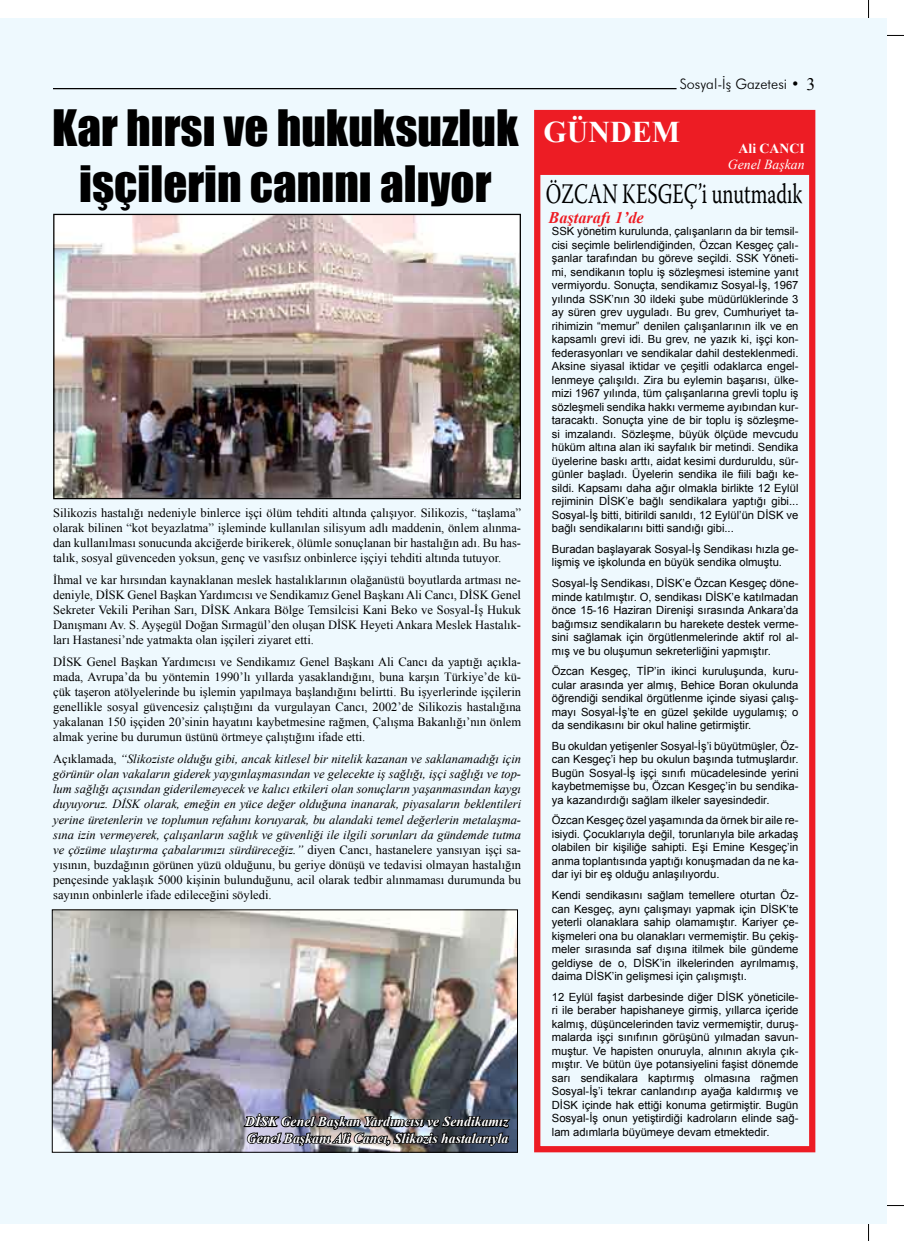
<style>
.page{position:relative;width:904px;height:1241px;background:#fff}
.page>*{position:absolute;margin:0;border:0;box-sizing:border-box;transform-origin:0 0}
.t1{font:46.12px/55.2px "Impact";color:#000;text-align:center}
.t2{font:700 30px "Times New Roman";color:#fff}
.t3{font:28.25px "Warnock Pro";color:#000;scale:.7 1}
.t4{font:italic 700 16.25px "Times New Roman";color:#ed1c24}
.t5{font:300 14.38px "Futura BT";color:#000}
.t6{font:italic 700 13.75px/16.5px "Times New Roman";color:#fff}
.t7{font:italic 13.75px "Times New Roman";color:#fff}
.t8{font:700 13.75px "Times New Roman";color:#fff}
.t9{font:12.5px/15px "Times New Roman";color:#000;text-align:justify}
.t10{font:italic 12.5px/15px "Times New Roman";color:#000;text-align:justify}
.t11{font:11.25px/13.5px "Arial";color:#000;text-align:justify}
.s1{font-style:normal}
.s2{font-family:"Times New Roman";font-weight:400;font-size:17.5px}
</style>
<div class="page">
<hr style="left:868px;top:1205px;width:1px;height:35px;background:#000">
<hr style="left:868px;top:1205px;width:36px;height:1px;background:#000">
<hr style="left:868px;top:0;width:1px;height:35px;background:#000">
<hr style="left:868px;top:35px;width:36px;height:1px;background:#000">
<div style="left:0;top:18px;width:886px;height:1204px;background:#eef9fe"></div>
<hr style="left:53px;top:88px;width:623px;height:1px;background:#000">
<div style="left:536px;top:111px;width:275px;height:64px;background:#ed1c24;border:1px solid #ed1c24"></div>
<div style="left:534px;top:110px;width:281px;height:1042px;border:6px solid #ed1c24"></div>
<img style="left:55px;top:216px;width:464px;height:281px">
<div style="left:53px;top:214px;width:468px;height:285px;border:1px solid #000"></div>
<img style="left:54px;top:911px;width:462px;height:239px">
<div style="left:52px;top:909px;width:466px;height:243px;border:1px solid #000"></div>
<img style="left:242px;top:1058px;width:270px;height:95px">
<h1 class="t1" style="left:52px;top:99px;width:468px">Kar hırsı ve hukuksuzluk işçilerin canını alıyor</h1>
<p class="t9" style="left:53px;top:505px;width:469px">Silikozis hastalığı nedeniyle binlerce işçi ölüm tehditi altında çalışıyor. Silikozis, “taşlama” olarak bilinen “kot beyazlatma” işleminde kullanılan silisyum adlı maddenin, önlem alınma&shy;dan kullanılması sonucunda akciğerde birikerek, ölümle sonuçlanan bir hastalığın adı. Bu has&shy;talık, sosyal güvenceden yoksun, genç ve vasıfsız onbinlerce işçiyi tehditi altında tutuyor.</p>
<p class="t9" style="left:53px;top:572px;width:469px">İhmal ve kar hırsından kaynaklanan meslek hastalıklarının olağanüstü boyutlarda artması ne&shy;deniyle, DİSK Genel Başkan Yardımcısı ve Sendikamız Genel Başkanı Ali Cancı, DİSK Genel Sekreter Vekili Perihan Sarı, DİSK Ankara Bölge Temsilcisi Kani Beko ve Sosyal-İş Hukuk Danışmanı Av. S. Ayşegül Doğan Sırmagül’den oluşan DİSK Heyeti Ankara Meslek Hastalık&shy;ları Hastanesi’nde yatmakta olan işçileri ziyaret etti.</p>
<p class="t9" style="left:53px;top:654px;width:469px">DİSK Genel Başkan Yardımcısı ve Sendikamız Genel Başkanı Ali Cancı da yaptığı açıkla&shy;mada, Avrupa’da bu yöntemin 1990’lı yıllarda yasaklandığını, buna karşın Türkiye’de kü&shy;çük taşeron atölyelerinde bu işlemin yapılmaya başlandığını belirtti. Bu işyerlerinde işçilerin genellikle sosyal güvencesiz çalıştığını da vurgulayan Cancı, 2002’de Silikozis hastalığına yakalanan 150 işçiden 20’sinin hayatını kaybetmesine rağmen, Çalışma Bakanlığı’nın önlem almak yerine bu durumun üstünü örtmeye çalıştığını ifade etti.</p>
<p class="t10" style="left:53px;top:751px;width:469px"><span class="s1">Açıklamada,</span> “Slikoziste olduğu gibi, ancak kitlesel bir nitelik kazanan ve saklanamadığı için görünür olan vakaların giderek yaygınlaşmasından ve gelecekte iş sağlığı, işçi sağlığı ve top&shy;lum sağlığı açısından giderilemeyecek ve kalıcı etkileri olan sonuçların yaşanmasından kaygı duyuyoruz. DİSK olarak, emeğin en yüce değer olduğuna inanarak, piyasaların beklentileri yerine üretenlerin ve toplumun refahını koruyarak, bu alandaki temel değerlerin metalaşma&shy;sına izin vermeyerek, çalışanların sağlık ve güvenliği ile ilgili sorunları da gündemde tutma ve çözüme ulaştırma çabalarımızı sürdüreceğiz.” <span class="s1">diyen Cancı, hastanelere yansıyan işçi sa&shy;yısının, buzdağının görünen yüzü olduğunu, bu geriye dönüşü ve tedavisi olmayan hastalığın pençesinde yaklaşık 5000 kişinin bulunduğunu, acil olarak tedbir alınmaması durumunda bu sayının onbinlerle ifade edileceğini söyledi.</span></p>
<p class="t6" style="left:245px;top:1112px;width:265px">DİSK Genel Başkan Yardımcısı ve Sendikamız<br>Genel Başkanı Ali Cancı, Slikozis hastalarıyla</p>
<p class="t5" style="left:679px;top:76px;width:137px">Sosyal-İş Gazetesi • <span class="s2">3</span></p>
<h2 class="t2" style="left:543px;top:111px;width:138px">GÜNDEM</h2>
<p class="t8" style="left:738px;top:138px;width:68px">Ali CANCI</p>
<p class="t7" style="left:728px;top:155px;width:78px">Genel Başkan</p>
<h3 class="t3" style="left:546px;top:177px;width:368px">ÖZCAN KESGEÇ’i unutmadık</h3>
<h3 class="t4" style="left:548px;top:206px;width:97px">Baştarafı 1’de</h3>
<p class="t11" style="left:552px;top:224px;width:248px">SSK yönetim kurulunda, çalışanların da bir temsil&shy;cisi seçimle belirlendiğinden, Özcan Kesgeç çalı&shy;şanlar tarafından bu göreve seçildi. SSK Yöneti&shy;mi, sendikanın toplu iş sözleşmesi istemine yanıt vermiyordu. Sonuçta, sendikamız Sosyal-İş, 1967 yılında SSK’nın 30 ildeki şube müdürlüklerinde 3 ay süren grev uyguladı. Bu grev, Cumhuriyet ta&shy;rihimizin “memur” denilen çalışanlarının ilk ve en kapsamlı grevi idi. Bu grev, ne yazık ki, işçi kon&shy;federasyonları ve sendikalar dahil desteklenmedi.<br>Aksine siyasal iktidar ve çeşitli odaklarca engel&shy;lenmeye çalışıldı. Zira bu eylemin başarısı, ülke&shy;mizi 1967 yılında, tüm çalışanlarına grevli toplu iş sözleşmeli sendika hakkı vermeme ayıbından kur&shy;taracaktı. Sonuçta yine de bir toplu iş sözleşme&shy;si imzalandı. Sözleşme, büyük ölçüde mevcudu hüküm altına alan iki sayfalık bir metindi. Sendika üyelerine baskı arttı, aidat kesimi durduruldu, sür&shy;günler başladı. Üyelerin sendika ile fiili bağı ke&shy;sildi. Kapsamı daha ağır olmakla birlikte 12 Eylül rejiminin DİSK’e bağlı sendikalara yaptığı gibi...<br>Sosyal-İş bitti, bitirildi sanıldı, 12 Eylül’ün DİSK ve bağlı sendikalarını bitti sandığı gibi...</p>
<p class="t11" style="left:552px;top:542px;width:248px">Buradan başlayarak Sosyal-İş Sendikası hızla ge&shy;lişmiş ve işkolunda en büyük sendika olmuştu.</p>
<p class="t11" style="left:552px;top:576px;width:248px">Sosyal-İş Sendikası, DİSK’e Özcan Kesgeç döne&shy;minde katılmıştır. O, sendikası DİSK’e katılmadan önce 15-16 Haziran Direnişi sırasında Ankara’da bağımsız sendikaların bu harekete destek verme&shy;sini sağlamak için örgütlenmelerinde aktif rol al&shy;mış ve bu oluşumun sekreterliğini yapmıştır.</p>
<p class="t11" style="left:552px;top:664px;width:248px">Özcan Kesgeç, TİP’in ikinci kuruluşunda, kuru&shy;cular arasında yer almış, Behice Boran okulunda öğrendiği sendikal örgütlenme içinde siyasi çalış&shy;mayı Sosyal-İş’te en güzel şekilde uygulamış; o da sendikasını bir okul haline getirmiştir.</p>
<p class="t11" style="left:552px;top:739px;width:248px">Bu okuldan yetişenler Sosyal-İş’i büyütmüşler, Öz&shy;can Kesgeç’i hep bu okulun başında tutmuşlardır.<br>Bugün Sosyal-İş işçi sınıfı mücadelesinde yerini kaybetmemişse bu, Özcan Kesgeç’in bu sendika&shy;ya kazandırdığı sağlam ilkeler sayesindedir.</p>
<p class="t11" style="left:552px;top:813px;width:248px">Özcan Kesgeç özel yaşamında da örnek bir aile re&shy;isiydi. Çocuklarıyla değil, torunlarıyla bile arkadaş olabilen bir kişiliğe sahipti. Eşi Emine Kesgeç’in anma toplantısında yaptığı konuşmadan da ne ka&shy;dar iyi bir eş olduğu anlaşılıyordu.</p>
<p class="t11" style="left:552px;top:888px;width:248px">Kendi sendikasını sağlam temellere oturtan Öz&shy;can Kesgeç, aynı çalışmayı yapmak için DİSK’te yeterli olanaklara sahip olamamıştır. Kariyer çe&shy;kişmeleri ona bu olanakları vermemiştir. Bu çekiş&shy;meler sırasında saf dışına itilmek bile gündeme geldiyse de o, DİSK’in ilkelerinden ayrılmamış, daima DİSK’in gelişmesi için çalışmıştı.</p>
<p class="t11" style="left:552px;top:989px;width:248px">12 Eylül faşist darbesinde diğer DİSK yöneticile&shy;ri ile beraber hapishaneye girmiş, yıllarca içeride kalmış, düşüncelerinden taviz vermemiştir, duruş&shy;malarda işçi sınıfının görüşünü yılmadan savun&shy;muştur. Ve hapisten onuruyla, alnının akıyla çık&shy;mıştır. Ve bütün üye potansiyelini faşist dönemde sarı sendikalara kaptırmış olmasına rağmen Sosyal-İş’i tekrar canlandırıp ayağa kaldırmış ve DİSK içinde hak ettiği konuma getirmiştir. Bugün Sosyal-İş onun yetiştirdiği kadroların elinde sağ&shy;lam adımlarla büyümeye devam etmektedir.</p>
</div>
